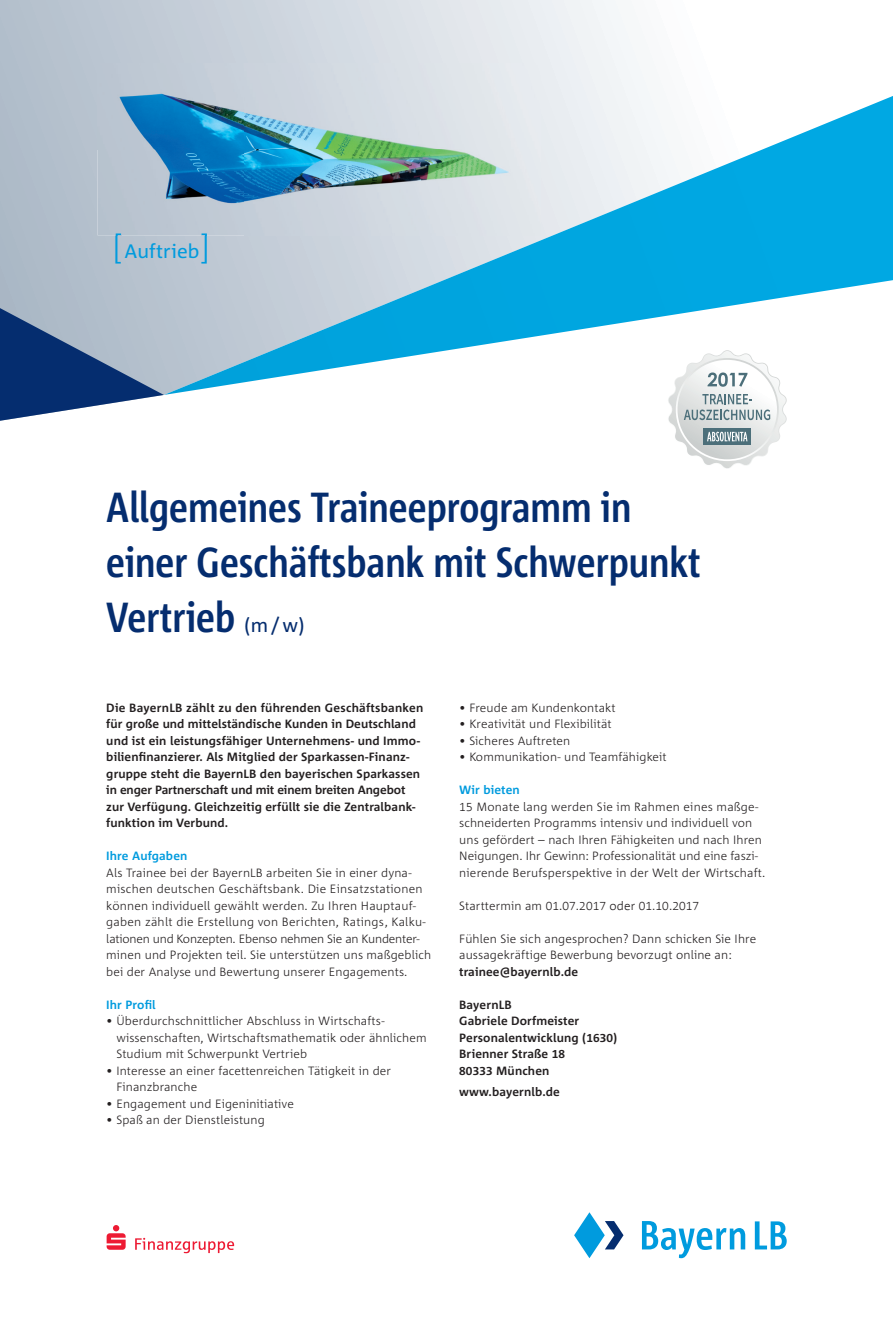
<style>
.page{position:relative;width:893px;height:1337px;background:#fff}
.page>*{position:absolute;margin:0;border:0;box-sizing:border-box;transform-origin:0 0}
.t1{font:700 42px/55.2px "Corpid Cd";color:#052d6f}
.t2{font:19.5px "Corpid";letter-spacing:.01em;color:#009bde}
.t3{font:300 12px/16.5px "Corpid";letter-spacing:.01em;color:#231f20}
.t4{font:700 12px/16.5px "Corpid";letter-spacing:.01em;color:#231f20}
.t5{font:300 12px "Corpid MOD";letter-spacing:.01em;color:#231f20}
.t6{font:700 12px "Corpid";letter-spacing:.01em;color:#009bde}
.s1{font-weight:300;font-size:33px}
.s2{font-family:"Corpid";font-weight:400;font-size:19.5px}
.s3{font-weight:700;color:#009bde}
.s4{font-family:"Corpid MOD"}
.s5{font-family:"Corpid"}
.s6{font-family:"Corpid Caps"}
</style>
<div class="page">
<svg style="left:0;top:0;width:650px;height:308px;background:#c7d0d9"></svg>
<div style="left:116px;top:235px;width:5px;height:29px;background:#b5c1cd"></div>
<svg style="left:164px;top:96px;width:729px;height:299px"></svg>
<svg style="left:0;top:308px;width:164px;height:113px;background:#627ba2"></svg>
<svg style="left:107px;top:1225px;width:19px;height:24px"></svg>
<svg style="left:135px;top:1237px;width:99px;height:16px"></svg>
<svg style="left:574px;top:1212px;width:49px;height:46px"></svg>
<svg style="left:642px;top:1221px;width:103px;height:37px"></svg>
<svg style="left:755px;top:1221px;width:32px;height:28px"></svg>
<img style="left:98px;top:64px;width:442px;height:171px">
<svg style="left:668px;top:350px;width:119px;height:119px"></svg>
<h2 class="t2" style="left:112px;top:241px;width:100px"><span class="s1">[</span>Auftrieb<span class="s1">]</span></h2>
<h1 class="t1" style="left:106px;top:480px;width:596px">Allgemeines Traineeprogramm in einer Geschäftsbank mit Schwerpunkt<br>Vertrieb <span class="s2">(m / w)</span></h1>
<p class="t4" style="left:106px;top:699px;width:319px">Die BayernLB zählt zu den führenden Geschäftsbanken für große und mittelständische Kunden in Deutschland und ist ein leistungsfähiger Unternehmens- und Immo&shy;bilienfinanzierer. Als Mitglied der Sparkassen-Finanz&shy;gruppe steht die BayernLB den bayerischen Sparkassen in enger Partnerschaft und mit einem breiten Angebot zur Verfügung. Gleichzeitig erfüllt sie die Zentralbank&shy;funktion im Verbund.</p>
<p class="t6" style="left:106px;top:849px;width:83px">Ihre Aufgaben</p>
<p class="t3" style="left:106px;top:864px;width:326px">Als Trainee bei der BayernLB arbeiten Sie in einer dyna&shy;mischen deutschen Geschäftsbank. Die Einsatzstationen können individuell gewählt werden. Zu Ihren Hauptauf&shy;gaben zählt die Erstellung von Berichten, Ratings, Kalku&shy;lationen und Konzepten. Ebenso nehmen Sie an Kundenter&shy;minen und Projekten teil. Sie unterstützen uns maßgeblich bei der Analyse und Bewertung unserer Engagements.</p>
<p class="t6" style="left:106px;top:998px;width:51px">Ihr Profil</p>
<p class="t3" style="left:116px;top:1013px;width:312px;text-indent:-10px">• Überdurchschnittlicher Abschluss in Wirtschafts&shy;wissenschaften, Wirtschaftsmathematik oder ähnlichem<br>Studium mit Schwerpunkt Vertrieb</p>
<p class="t3" style="left:116px;top:1062px;width:276px;text-indent:-10px">• Interesse an einer facettenreichen Tätigkeit in der<br>Finanzbranche</p>
<p class="t3" style="left:106px;top:1095px;width:189px">• Engagement und Eigeninitiative</p>
<p class="t3" style="left:106px;top:1112px;width:160px">• Spaß an der Dienstleistung</p>
<p class="t3" style="left:459px;top:699px;width:158px">• Freude am Kundenkontakt</p>
<p class="t3" style="left:459px;top:716px;width:154px">• Kreativität und Flexibilität</p>
<p class="t3" style="left:459px;top:732px;width:113px">• Sicheres Auftreten</p>
<p class="t3" style="left:459px;top:749px;width:209px">• Kommunikation- und Teamfähigkeit</p>
<p class="t3" style="left:459px;top:782px;width:308px"><span class="s3">Wir bieten<br></span><span class="s4">15</span> Monate lang werden Sie im Rahmen eines maßge&shy;schneiderten Programms intensiv und individuell von uns gefördert – nach Ihren Fähigkeiten und nach Ihren Neigungen. Ihr Gewinn: Professionalität und eine faszi&shy;nierende Berufsperspektive in der Welt der Wirtschaft.</p>
<p class="t5" style="left:459px;top:899px;width:241px"><span class="s5">Starttermin am</span> 01.07.2017 oder 01.10.2017</p>
<p class="t3" style="left:459px;top:930px;width:298px">Fühlen Sie sich angesprochen? Dann schicken Sie Ihre aussagekräftige Bewerbung bevorzugt online an:</p>
<p class="t4" style="left:459px;top:963px;width:121px">trainee@bayernlb.de</p>
<p class="t4" style="left:459px;top:996px;width:160px">BayernLB<br>Gabriele Dorfmeister<br>Personalentwicklung (<span class="s6">1630</span>)<br>Brienner Straße <span class="s6">18<br>80333</span> München</p>
<p class="t4" style="left:459px;top:1083px;width:102px">www.bayernlb.de</p>
</div>
